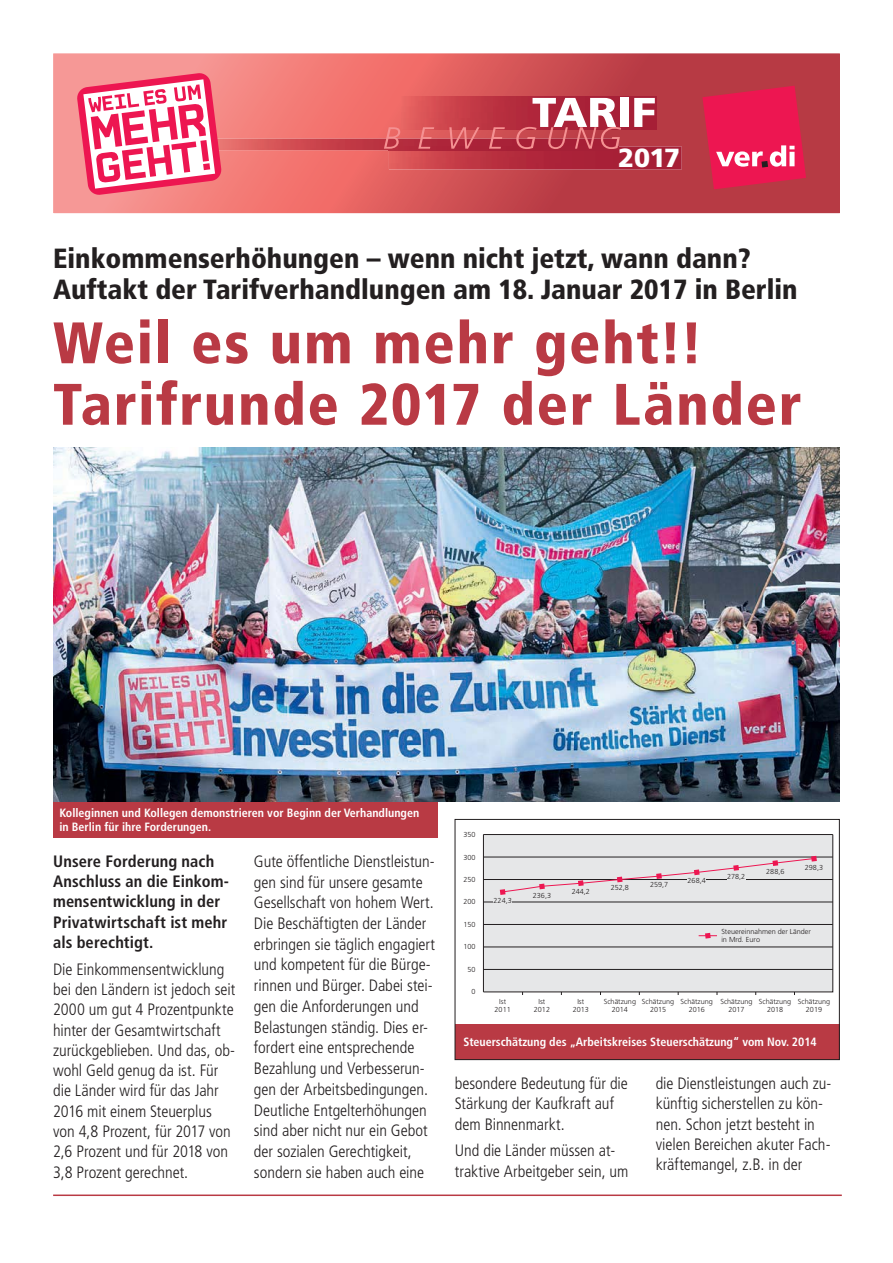
<style>
.page{position:relative;width:893px;height:1263px;background:#fff}
.page>*{position:absolute;margin:0;border:0;box-sizing:border-box;transform-origin:0 0}
.t1{font:900 condensed 58.5px/61.5px "Frutiger LT Pro";letter-spacing:.025em;color:#b93a44}
.t2{font:900 condensed 27.75px/31.5px "Frutiger LT Pro";color:#231f20}
.t3{font:900 26.1px "Frutiger LT Pro";color:#fff}
.t4{font:300 condensed 16.5px/20.2px "Frutiger LT Pro";color:#231f20}
.t5{font:700 condensed 16.5px/20.2px "Frutiger LT Pro";letter-spacing:.005em;color:#231f20}
.t6{font:700 condensed 12px/13.5px "Frutiger LT Pro";color:#fff}
.t7{font:300 7.2px/7.9px "Frutiger LT Pro";color:#231f20;text-align:center}
</style>
<div class="page">
<img style="left:53px;top:448px;width:786px;height:354px">
<svg style="left:53px;top:53px;width:787px;height:160px;background:#d85f61"></svg>
<img style="left:389px;top:146px;width:293px;height:24px">
<img style="left:222px;top:139px;width:294px;height:11px">
<img style="left:389px;top:146px;width:230px;height:4px">
<img style="left:402px;top:96px;width:255px;height:34px">
<div style="left:620px;top:98px;width:8px;height:29px;background:#fff"></div>
<svg style="left:634px;top:98px;width:21px;height:29px"></svg>
<svg style="left:384px;top:127px;width:16px;height:22px"></svg>
<svg style="left:418px;top:127px;width:16px;height:22px"></svg>
<svg style="left:449px;top:127px;width:30px;height:22px"></svg>
<svg style="left:489px;top:127px;width:16px;height:22px"></svg>
<svg style="left:516px;top:98px;width:105px;height:51px"></svg>
<svg style="left:702px;top:86px;width:104px;height:103px;background:#e22b59"></svg>
<svg style="left:77px;top:73px;width:145px;height:122px"></svg>
<hr style="left:53px;top:1195px;width:789px;height:1px;background:#b93a44">
<div style="left:483px;top:835px;width:350px;height:157px;background:#e6e7e8"></div>
<hr style="left:483px;top:969px;width:350px;height:1px;background:#231f20">
<hr style="left:483px;top:947px;width:350px;height:1px;background:#231f20">
<hr style="left:483px;top:924px;width:350px;height:1px;background:#231f20">
<hr style="left:483px;top:902px;width:350px;height:1px;background:#231f20">
<div style="left:493px;top:898px;width:19px;height:6px;background:#e6e7e8"></div>
<hr style="left:483px;top:879px;width:350px;height:1px;background:#231f20">
<hr style="left:483px;top:857px;width:350px;height:1px;background:#231f20">
<hr style="left:483px;top:834px;width:350px;height:1px;background:#231f20">
<svg style="left:500px;top:856px;width:317px;height:39px;background:#dcd4d7"></svg>
<div style="left:727px;top:875px;width:19px;height:6px;background:#e6e7e8"></div>
<div style="left:687px;top:878px;width:19px;height:6px;background:#e6e7e8"></div>
<svg style="left:699px;top:933px;width:18px;height:6px"></svg>
<div style="left:53px;top:802px;width:385px;height:36px;background:#b93a44"></div>
<div style="left:455px;top:1025px;width:384px;height:35px;background:#b93a44"></div>
<div style="left:455px;top:819px;width:384px;height:241px;border:1px solid #231f20"></div>
<h3 class="t3" style="left:618px;top:148px;width:64px">2017</h3>
<h2 class="t2" style="left:53px;top:245px;width:746px">Einkommenserhöhungen – wenn nicht jetzt, wann dann?<br>Auftakt der Tarifverhandlungen am 18. Januar 2017 in Berlin</h2>
<h1 class="t1" style="left:53px;top:318px;width:750px">Weil es um mehr geht!!<br>Tarifrunde 2017 der Länder</h1>
<p class="t6" style="left:60px;top:808px;width:361px">Kolleginnen und Kollegen demonstrieren vor Beginn der Verhandlungen in Berlin für ihre Forderungen.</p>
<p class="t5" style="left:53px;top:853px;width:177px">Unsere Forderung nach<br>Anschluss an die Einkom&shy;mensentwicklung in der<br>Privatwirtschaft ist mehr als berechtigt.</p>
<p class="t4" style="left:53px;top:961px;width:184px">Die Einkommensentwicklung bei den Ländern ist jedoch seit<br>2000 um gut 4 Prozentpunkte hinter der Gesamtwirtschaft zurückgeblieben. Und das, ob&shy;wohl Geld genug da ist. Für die Länder wird für das Jahr<br>2016 mit einem Steuerplus von 4,8 Prozent, für 2017 von<br>2,6 Prozent und für 2018 von<br>3,8 Prozent gerechnet.</p>
<p class="t4" style="left:254px;top:853px;width:183px;line-height:20.7px">Gute öffentliche Dienstleistun&shy;gen sind für unsere gesamte<br>Gesellschaft von hohem Wert.<br>Die Beschäftigten der Länder erbringen sie täglich engagiert und kompetent für die Bürge&shy;rinnen und Bürger. Dabei stei&shy;gen die Anforderungen und<br>Belastungen ständig. Dies er&shy;fordert eine entsprechende<br>Bezahlung und Verbesserun&shy;gen der Arbeitsbedingungen.<br>Deutliche Entgelterhöhungen sind aber nicht nur ein Gebot der sozialen Gerechtigkeit, sondern sie haben auch eine</p>
<p class="t7" style="left:463px;top:831px;width:14px">350</p>
<p class="t7" style="left:463px;top:854px;width:14px">300</p>
<p class="t7" style="left:463px;top:876px;width:14px">250</p>
<p class="t7" style="left:463px;top:899px;width:14px">200</p>
<p class="t7" style="left:463px;top:921px;width:14px">150</p>
<p class="t7" style="left:463px;top:944px;width:14px">100</p>
<p class="t7" style="left:467px;top:966px;width:10px">50</p>
<p class="t7" style="left:472px;top:989px;width:6px">0</p>
<p class="t7" style="left:494px;top:897px;width:20px">224,3</p>
<p class="t7" style="left:495px;top:998px;width:18px">Ist<br>2011</p>
<p class="t7" style="left:533px;top:892px;width:20px">236,3</p>
<p class="t7" style="left:572px;top:888px;width:20px">244,2</p>
<p class="t7" style="left:611px;top:885px;width:20px">252,8</p>
<p class="t7" style="left:650px;top:881px;width:20px">259,7</p>
<p class="t7" style="left:687px;top:878px;width:20px">268,4</p>
<p class="t7" style="left:727px;top:873px;width:20px">278,2</p>
<p class="t7" style="left:766px;top:868px;width:20px">288,6</p>
<p class="t7" style="left:805px;top:864px;width:20px">298,3</p>
<p class="t7" style="left:721px;top:929px;width:91px;text-align:left">Steuereinnahmen der Länder in Mrd. Euro</p>
<p class="t7" style="left:534px;top:998px;width:18px">Ist<br>2012</p>
<p class="t7" style="left:573px;top:998px;width:18px">Ist<br>2013</p>
<p class="t7" style="left:604px;top:998px;width:34px">Schätzung<br>2014</p>
<p class="t7" style="left:642px;top:998px;width:34px">Schätzung<br>2015</p>
<p class="t7" style="left:681px;top:998px;width:34px">Schätzung<br>2016</p>
<p class="t7" style="left:720px;top:998px;width:34px">Schätzung<br>2017</p>
<p class="t7" style="left:759px;top:998px;width:34px">Schätzung<br>2018</p>
<p class="t7" style="left:798px;top:998px;width:34px">Schätzung<br>2019</p>
<p class="t6" style="left:463px;top:1037px;width:355px">Steuerschätzung des „Arbeitskreises Steuerschätzung“ vom Nov. 2014</p>
<p class="t4" style="left:455px;top:1075px;width:175px">besondere Bedeutung für die<br>Stärkung der Kaufkraft auf dem Binnenmarkt.</p>
<p class="t4" style="left:455px;top:1142px;width:175px">Und die Länder müssen at&shy;traktive Arbeitgeber sein, um</p>
<p class="t4" style="left:656px;top:1075px;width:177px">die Dienstleistungen auch zu&shy;künftig sicherstellen zu kön&shy;nen. Schon jetzt besteht in vielen Bereichen akuter Fach&shy;kräftemangel, z.B. in der</p>
</div>
